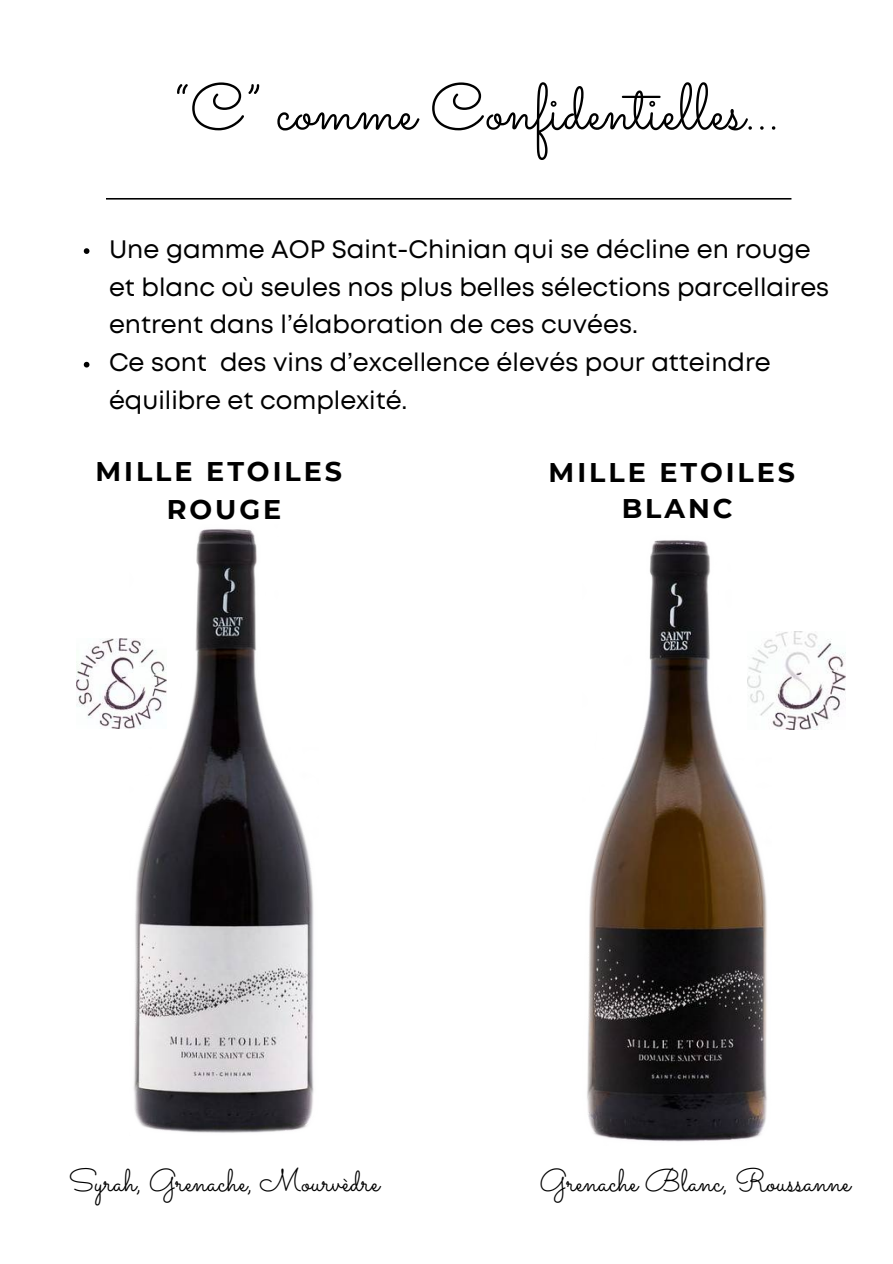
<style>
.page{position:relative;width:893px;height:1264px;background:#fff}
.page>*{position:absolute;margin:0;border:0;box-sizing:border-box;transform-origin:0 0}
.t1{font:65.4px "Sacramento";color:#000}
.t2{font:31.5px "Sacramento";color:#000}
.t3{font:700 27px/37.7px "Montserrat";letter-spacing:.11em;color:#000;text-align:center}
.t4{font:25.2px/37.8px "Mont";color:#000}
</style>
<div class="page">
<svg style="left:106px;top:198px;width:685px;height:1px"></svg>
<img style="left:76px;top:638px;width:53px;height:90px">
<img style="left:771px;top:631px;width:74px;height:98px">
<img style="left:129px;top:529px;width:185px;height:604px">
<img style="left:587px;top:540px;width:184px;height:602px">
<svg style="left:84px;top:248px;width:5px;height:6px"></svg>
<svg style="left:84px;top:362px;width:5px;height:5px"></svg>
<h1 class="t1" style="left:174px;top:68px;width:606px">“C” comme Confidentielles...</h1>
<p class="t4" style="left:109px;top:232px;width:721px">Une gamme AOP Saint-Chinian qui se décline en rouge et blanc où seules nos plus belles sélections parcellaires entrent dans l’élaboration de ces cuvées.<br>Ce sont des vins d’excellence élevés pour atteindre équilibre et complexité.</p>
<p class="t3" style="left:95px;top:452px;width:248px">MILLE ETOILES<br>ROUGE</p>
<p class="t3" style="left:548px;top:454px;width:248px;line-height:36px">MILLE ETOILES<br>BLANC</p>
<p class="t2" style="left:68px;top:1161px;width:312px">Syrah, Grenache, Mourvèdre</p>
<p class="t2" style="left:539px;top:1161px;width:312px">Grenache Blanc, Roussanne</p>
</div>
